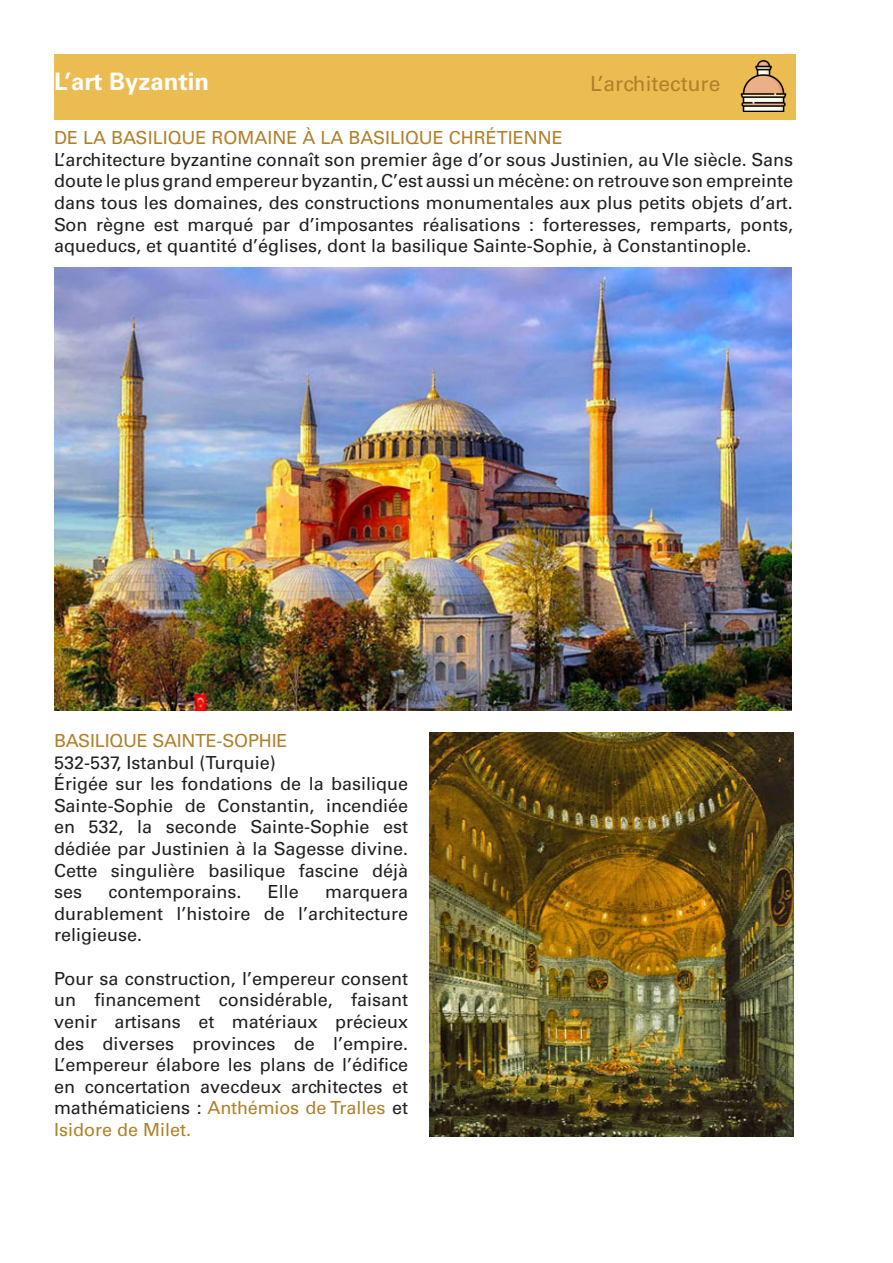
<style>
.page{position:relative;width:893px;height:1263px;background:#fff}
.page>*{position:absolute;margin:0;border:0;box-sizing:border-box;transform-origin:0 0}
.Body_text_white{font:700 24px "Univers";color:#fff}
.t1{font:21px "Univers";color:#b1802a}
.t2{font:18px/21.6px "Univers";color:#231f20;text-align:justify}
.t3{font:18px "Univers";color:#b1802a}
.s1{color:#b1802a}
</style>
<div class="page">
<div style="left:54px;top:54px;width:741px;height:65px;background:#ebbc52"></div>
<img style="left:54px;top:268px;width:737px;height:442px">
<img style="left:740px;top:60px;width:47px;height:52px">
<img style="left:429px;top:732px;width:364px;height:404px">
<p class="Body_text_white" style="left:54px;top:67px;width:157px">L’art Byzantin</p>
<p class="t1" style="left:590px;top:71px;width:132px">L’architecture</p>
<p class="t3" style="left:54px;top:127px;width:510px">DE LA BASILIQUE ROMAINE À LA BASILIQUE CHRÉTIENNE</p>
<p class="t2" style="left:54px;top:149px;width:741px">L’architecture byzantine connaît son premier âge d’or sous Justinien, au VIe siècle. Sans doute le plus grand empereur byzantin, C’est aussi un mécène: on retrouve son empreinte dans tous les domaines, des constructions monumentales aux plus petits objets d’art.<br>Son règne est marqué par d’imposantes réalisations : forteresses, remparts, ponts, aqueducs, et quantité d’églises, dont la basilique Sainte-Sophie, à Constantinople.</p>
<p class="t3" style="left:54px;top:730px;width:235px">BASILIQUE SAINTE-SOPHIE</p>
<p class="t2" style="left:54px;top:751px;width:223px">532-537, Istanbul (Turquie)</p>
<p class="t2" style="left:54px;top:773px;width:356px">Érigée sur les fondations de la basilique Sainte-Sophie de Constantin, incendiée en 532, la seconde Sainte-Sophie est dédiée par Justinien à la Sagesse divine.<br>Cette singulière basilique fascine déjà ses</p>
<p class="t2" style="left:108px;top:881px;width:135px">contemporains.</p>
<p class="t2" style="left:268px;top:881px;width:33px">Elle</p>
<p class="t2" style="left:54px;top:881px;width:356px;text-indent:271px">marquera durablement l’histoire de l’architecture religieuse.</p>
<p class="t2" style="left:54px;top:967px;width:356px">Pour sa construction, l’empereur consent un financement considérable, faisant venir artisans et matériaux précieux des diverses provinces de l’empire.<br>L’empereur élabore les plans de l’édifice en concertation avecdeux architectes et mathématiciens : <span class="s1">Anthémios de Tralles</span> et <span class="s1">Isidore de Milet.</span></p>
</div>
